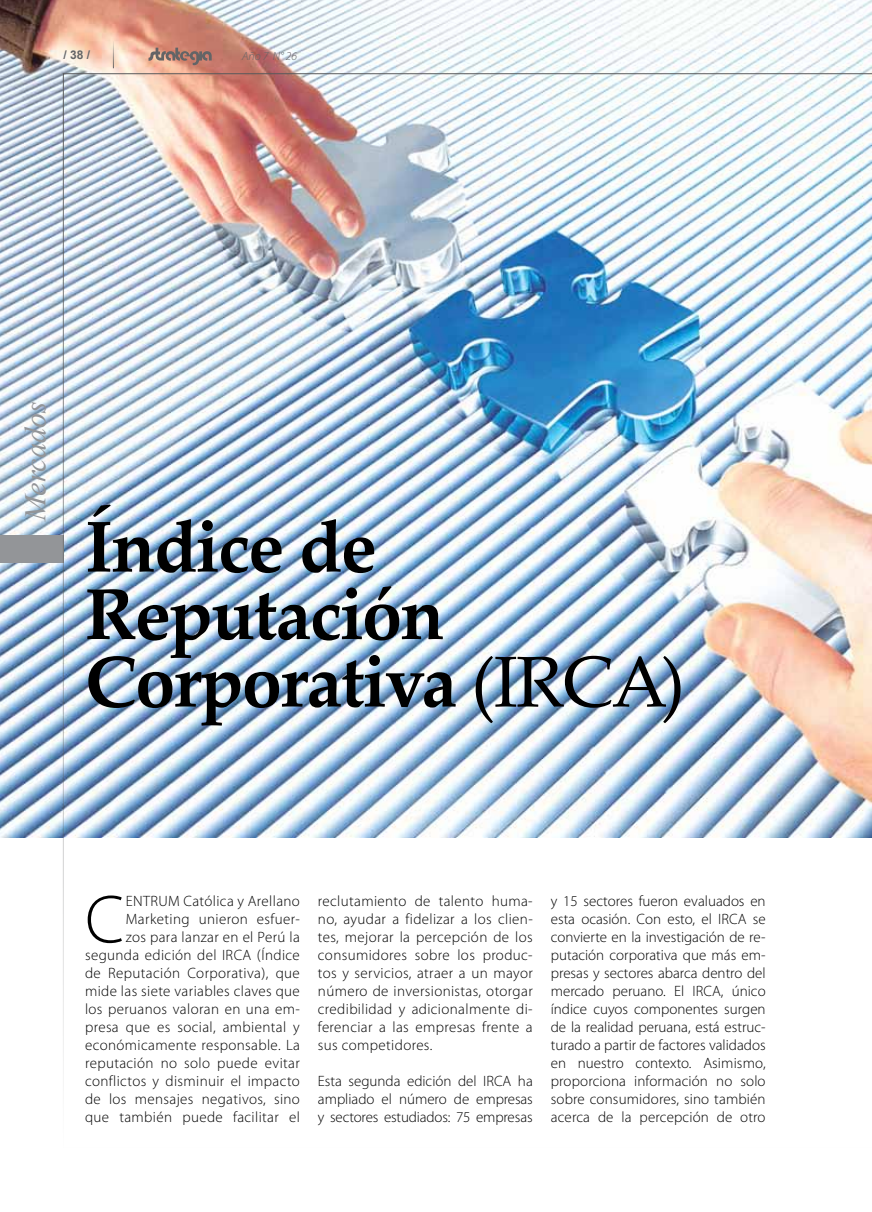
<style>
.page{position:relative;width:872px;height:1212px;background:#fff}
.page>*{position:absolute;margin:0;border:0;box-sizing:border-box;transform-origin:0 0}
.t1{font:700 72px/67.5px "Palatino Linotype";letter-spacing:-.025em;color:#000}
.t2{font:300 68.4px "Myriad Pro";color:#000}
.t3{font:italic 30px "Times New Roman";color:#939598}
.t4{font:300 15px/18px "Myriad Pro";letter-spacing:.025em;color:#000;text-align:justify}
.t5{font:italic 300 12px "Myriad Pro";color:#636466}
.t6{font:700 12px "Arial";color:#636466}
.s1{font-weight:400}
</style>
<div class="page">
<img style="left:0;top:0;width:872px;height:837px">
<div style="left:0;top:535px;width:64px;height:27px;background:#939598"></div>
<img style="left:63px;top:73px;width:809px;height:1001px">
<svg style="left:113px;top:41px;width:1px;height:27px"></svg>
<svg style="left:148px;top:48px;width:64px;height:17px"></svg>
<p class="t6" style="left:64px;top:47px;width:28px">/ 38 /</p>
<p class="t5" style="left:242px;top:49px;width:56px">Año 7 N° 26</p>
<h3 class="t3" style="left:15px;top:520px;width:121px;rotate:-90deg">Mercados</h3>
<h1 class="t1" style="left:85px;top:511px;width:601px">Índice de<br>Reputación<br>Corporativa <span class="s1">(IRCA)</span></h1>
<h2 class="t2" style="left:85px;top:878px;width:40px">C</h2>
<p class="t4" style="left:85px;top:892px;width:216px;text-align:right">ENTRUM Católica y Arellano<br>Marketing unieron esfuer-<br>zos para lanzar en el Perú la segunda edición del IRCA (Índice de Reputación Corporativa), que mide las siete variables claves que los peruanos valoran en una em&shy;presa que es social, ambiental y económicamente responsable. La reputación no solo puede evitar conflictos y disminuir el impacto de los mensajes negativos, sino que también puede facilitar el</p>
<p class="t4" style="left:318px;top:892px;width:216px">reclutamiento de talento huma&shy;no, ayudar a fidelizar a los clien&shy;tes, mejorar la percepción de los consumidores sobre los produc&shy;tos y servicios, atraer a un mayor número de inversionistas, otorgar credibilidad y adicionalmente di&shy;ferenciar a las empresas frente a sus competidores.</p>
<p class="t4" style="left:318px;top:1072px;width:216px">Esta segunda edición del IRCA ha ampliado el número de empresas y sectores estudiados: 75 empresas</p>
<p class="t4" style="left:551px;top:892px;width:216px">y 15 sectores fueron evaluados en esta ocasión. Con esto, el IRCA se convierte en la investigación de re&shy;putación corporativa que más em&shy;presas y sectores abarca dentro del mercado peruano. El IRCA, único índice cuyos componentes surgen de la realidad peruana, está estruc&shy;turado a partir de factores validados en nuestro contexto. Asimismo, proporciona información no solo sobre consumidores, sino también acerca de la percepción de otro</p>
</div>
